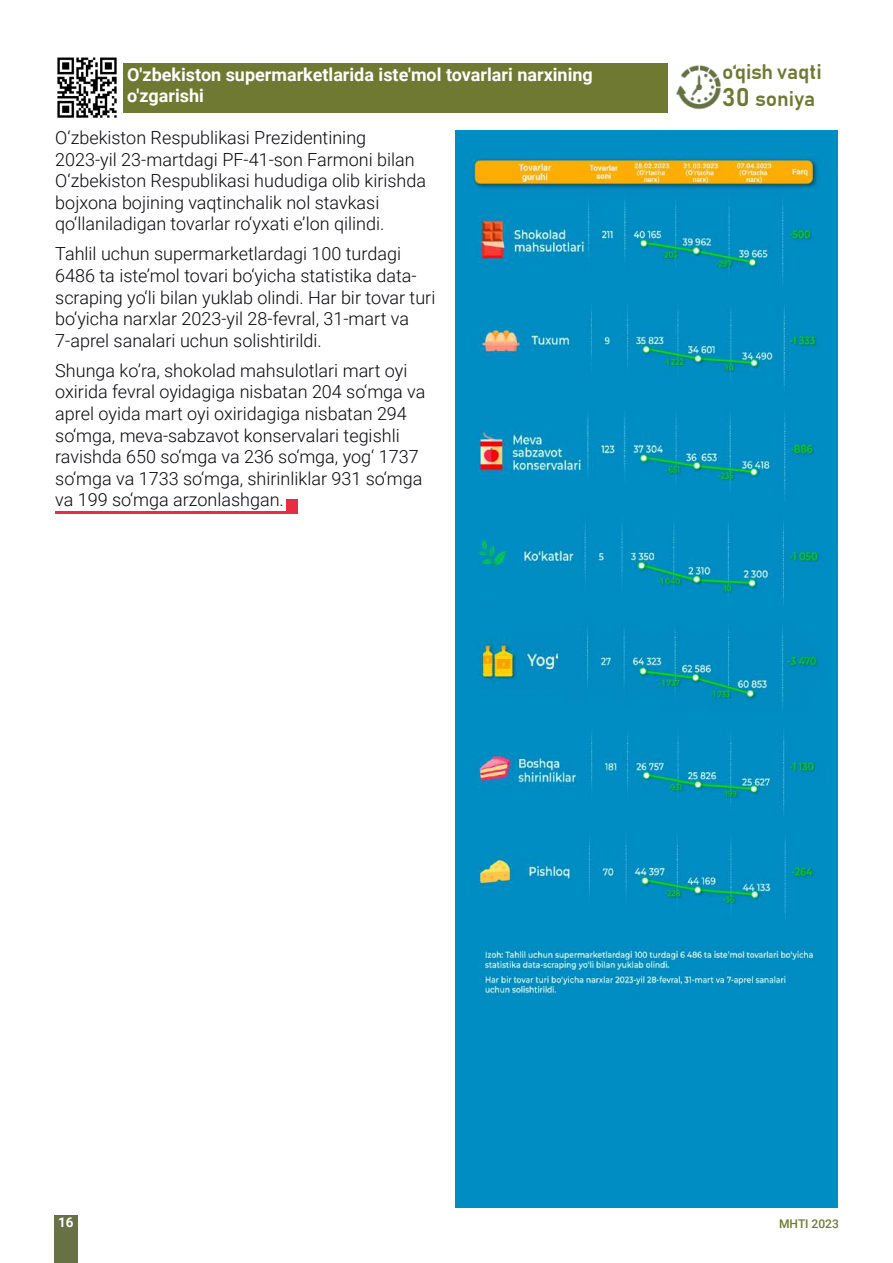
<style>
.page{position:relative;width:893px;height:1263px;background:#fff}
.page>*{position:absolute;margin:0;border:0;box-sizing:border-box;transform-origin:0 0}
.t1{font:21px "Bahnschrift";color:#707931}
.t2{font:300 18px/21.6px "Roboto";color:#07080d}
.t3{font:700 18px/21px "Roboto";color:#fff}
.t4{font:700 13.5px "Roboto";color:#fff}
.t5{font:500 12px "Roboto";color:#707931}
.s1{font-size:25.5px}
</style>
<div class="page">
<div style="left:54px;top:1215px;width:24px;height:48px;background:#687146"></div>
<img style="left:455px;top:130px;width:383px;height:1078px">
<div style="left:123px;top:63px;width:545px;height:49px;background:#707931"></div>
<img style="left:57px;top:57px;width:60px;height:61px">
<hr style="left:55px;top:512px;width:243px;height:2px;background:#e62e42">
<div style="left:286px;top:500px;width:12px;height:11px;background:#e62e42"></div>
<img style="left:676px;top:65px;width:45px;height:45px">
<p class="t3" style="left:127px;top:63px;width:467px">O'zbekiston supermarketlarida iste'mol tovarlari narxining o'zgarishi</p>
<p class="t2" style="left:55px;top:126px;width:372px">O‘zbekiston Respublikasi Prezidentining 2023-yil 23-martdagi PF-41-son Farmoni bilan O‘zbekiston Respublikasi hududiga olib kirishda bojxona bojining vaqtinchalik nol stavkasi qo‘llaniladigan tovarlar ro‘yxati e’lon qilindi.</p>
<p class="t2" style="left:55px;top:242px;width:382px">Tahlil uchun supermarketlardagi 100 turdagi 6486 ta iste’mol tovari bo‘yicha statistika data&shy;scraping yo‘li bilan yuklab olindi. Har bir tovar turi bo‘yicha narxlar 2023-yil 28-fevral, 31-mart va 7-aprel sanalari uchun solishtirildi.</p>
<p class="t2" style="left:55px;top:359px;width:372px">Shunga ko’ra, shokolad mahsulotlari mart oyi oxirida fevral oyidagiga nisbatan 204 so‘mga va aprel oyida mart oyi oxiridagiga nisbatan 294 so‘mga, meva-sabzavot konservalari tegishli ravishda 650 so‘mga va 236 so‘mga, yog‘ 1737 so‘mga va 1733 so‘mga, shirinliklar 931 so‘mga va 199 so‘mga arzonlashgan.</p>
<p class="t1" style="left:722px;top:58px;width:101px">o‘qish vaqti</p>
<p class="t1" style="left:722px;top:85px;width:94px"><span class="s1">30</span> soniya</p>
<p class="t4" style="left:58px;top:1212px;width:17px">16</p>
<p class="t5" style="left:779px;top:1215px;width:61px">MHTI 2023</p>
</div>
